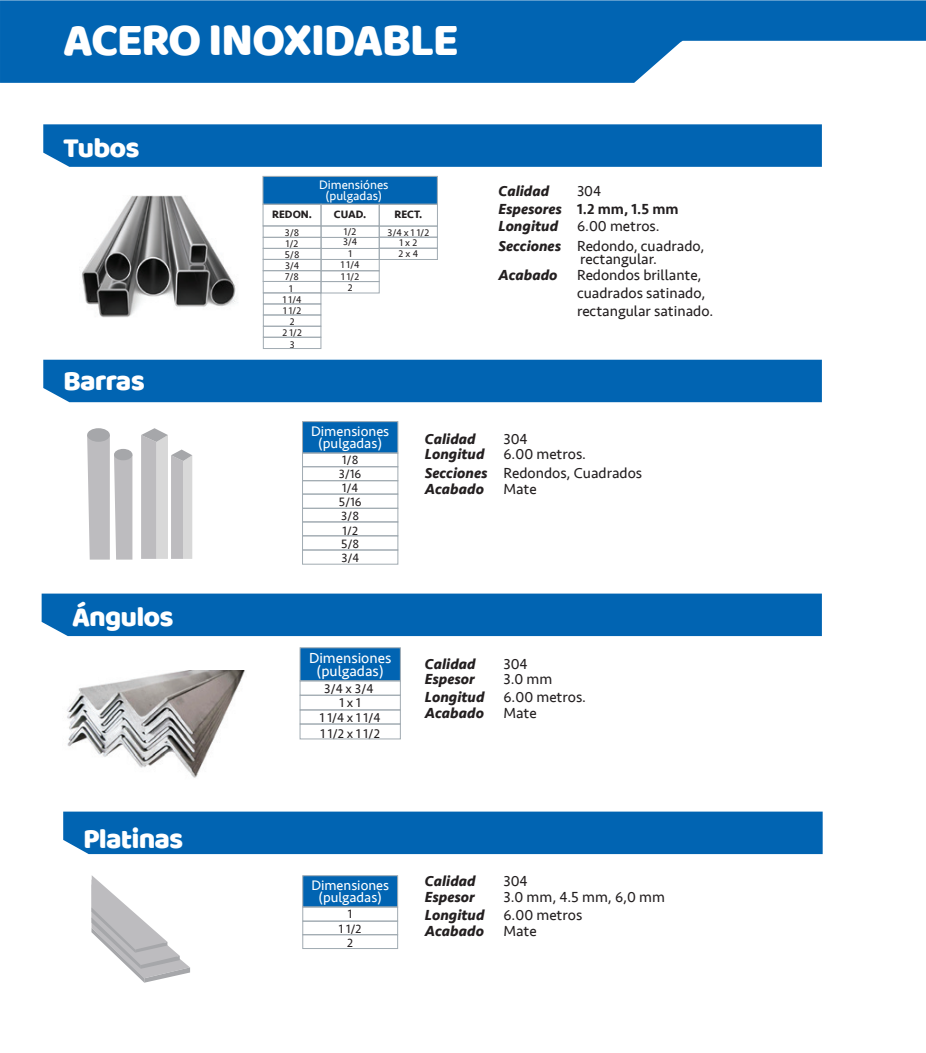
<style>
.page{position:relative;width:926px;height:1053px;background:#fff}
.page>*{position:absolute;margin:0;border:0;box-sizing:border-box;transform-origin:0 0}
.t1{font:47.5px "Baloo";letter-spacing:-.03em;color:#fff}
.t2{font:28.75px "Baloo";letter-spacing:-.03em;color:#fff}
.t3{font:15px/18px "Seravek";color:#231f20}
.t4{font:italic 700 15px/16.6px "Seravek";color:#231f20}
.t5{font:15px/13.1px "Seravek";color:#fff;text-align:center}
.t6{font:500 15px "Seravek";color:#231f20}
.t7{font:14.25px/12.5px "Seravek";color:#fff;text-align:center}
.t8{font:14.12px/12.4px "Seravek";color:#fff;text-align:center}
.t9{font:13.12px/14.9px "Seravek";color:#231f20;text-align:center}
.t10{font:12.62px/11px "Seravek";color:#fff;text-align:center}
.t11{font:12.5px/14px "Seravek";color:#231f20}
.t12{font:12.38px/14.2px "Seravek";color:#231f20;text-align:center}
.t13{font:700 11px "Seravek";color:#231f20}
.t14{font:10px/11.2px "Seravek";color:#231f20;text-align:center}
.s1{font-weight:700;font-style:italic}
</style>
<div class="page">
<svg style="left:0;top:0;width:926px;height:83px;background:#277bbd"></svg>
<div style="left:43px;top:124px;width:779px;height:43px;background:#0164b2"></div>
<div style="left:43px;top:360px;width:779px;height:42px;background:#0164b2"></div>
<div style="left:42px;top:593px;width:780px;height:43px;background:#0164b2"></div>
<div style="left:63px;top:811px;width:760px;height:43px;background:#0164b2"></div>
<div style="left:302px;top:875px;width:96px;height:32px;background:#0164b2;border:1px solid #a1abb2"></div>
<div style="left:302px;top:906px;width:96px;height:15px;border:1px solid #a1abb2"></div>
<div style="left:302px;top:920px;width:96px;height:15px;border:1px solid #a1abb2"></div>
<div style="left:302px;top:934px;width:96px;height:14px;border:1px solid #a1abb2"></div>
<div style="left:263px;top:225px;width:59px;height:13px;border:1px solid #a1abb2"></div>
<div style="left:263px;top:237px;width:59px;height:12px;border:1px solid #a1abb2"></div>
<div style="left:263px;top:248px;width:59px;height:12px;border:1px solid #a1abb2"></div>
<div style="left:263px;top:259px;width:59px;height:12px;border:1px solid #a1abb2"></div>
<div style="left:263px;top:270px;width:59px;height:12px;border:1px solid #a1abb2"></div>
<div style="left:263px;top:281px;width:58px;height:12px;border:1px solid #a1abb2"></div>
<div style="left:263px;top:292px;width:58px;height:12px;border:1px solid #a1abb2"></div>
<div style="left:263px;top:303px;width:58px;height:12px;border:1px solid #a1abb2"></div>
<div style="left:263px;top:314px;width:58px;height:13px;border:1px solid #a1abb2"></div>
<div style="left:263px;top:326px;width:58px;height:12px;border:1px solid #a1abb2"></div>
<div style="left:263px;top:337px;width:58px;height:12px;border:1px solid #a1abb2"></div>
<div style="left:320px;top:225px;width:60px;height:13px;border:1px solid #a1abb2"></div>
<div style="left:320px;top:237px;width:60px;height:12px;border:1px solid #a1abb2"></div>
<div style="left:320px;top:248px;width:60px;height:12px;border:1px solid #a1abb2"></div>
<div style="left:320px;top:259px;width:60px;height:12px;border:1px solid #a1abb2"></div>
<div style="left:320px;top:270px;width:60px;height:12px;border:1px solid #a1abb2"></div>
<div style="left:320px;top:281px;width:60px;height:12px;border:1px solid #a1abb2"></div>
<div style="left:379px;top:225px;width:59px;height:13px;border:1px solid #a1abb2"></div>
<div style="left:379px;top:237px;width:59px;height:12px;border:1px solid #a1abb2"></div>
<div style="left:379px;top:248px;width:59px;height:12px;border:1px solid #a1abb2"></div>
<div style="left:262px;top:176px;width:176px;height:29px;background:#0164b2;border:1px solid #a1abb2"></div>
<div style="left:263px;top:204px;width:58px;height:22px;border:1px solid #a1abb2"></div>
<div style="left:320px;top:204px;width:60px;height:22px;border:1px solid #a1abb2"></div>
<div style="left:379px;top:204px;width:59px;height:22px;border:1px solid #a1abb2"></div>
<div style="left:302px;top:421px;width:96px;height:32px;background:#0164b2;border:1px solid #a1abb2"></div>
<div style="left:302px;top:452px;width:96px;height:15px;border:1px solid #a1abb2"></div>
<div style="left:302px;top:466px;width:96px;height:15px;border:1px solid #a1abb2"></div>
<div style="left:302px;top:480px;width:96px;height:14px;border:1px solid #a1abb2"></div>
<div style="left:302px;top:493px;width:96px;height:15px;border:1px solid #a1abb2"></div>
<div style="left:302px;top:508px;width:96px;height:14px;border:1px solid #a1abb2"></div>
<div style="left:302px;top:521px;width:96px;height:15px;border:1px solid #a1abb2"></div>
<div style="left:302px;top:535px;width:96px;height:15px;border:1px solid #a1abb2"></div>
<div style="left:302px;top:549px;width:96px;height:15px;border:1px solid #a1abb2"></div>
<div style="left:300px;top:647px;width:101px;height:34px;background:#0164b2;border:1px solid #a1abb2"></div>
<div style="left:300px;top:680px;width:101px;height:15px;border:1px solid #a1abb2"></div>
<div style="left:300px;top:694px;width:101px;height:16px;border:1px solid #a1abb2"></div>
<div style="left:300px;top:709px;width:101px;height:15px;border:1px solid #a1abb2"></div>
<div style="left:300px;top:723px;width:101px;height:16px;border:1px solid #a1abb2"></div>
<img style="left:81px;top:195px;width:155px;height:123px">
<img style="left:67px;top:670px;width:178px;height:108px">
<svg style="left:141px;top:428px;width:51px;height:131px;background:#cfcfd0"></svg>
<svg style="left:87px;top:437px;width:45px;height:122px"></svg>
<div style="left:87px;top:428px;width:23px;height:14px;background:#a6a7aa;border-radius:50%"></div>
<svg style="left:91px;top:875px;width:99px;height:107px"></svg>
<h1 class="t1" style="left:63px;top:11px;width:397px">ACERO INOXIDABLE</h1>
<h2 class="t2" style="left:63px;top:130px;width:78px">Tubos</h2>
<h2 class="t2" style="left:63px;top:363px;width:83px">Barras</h2>
<h2 class="t2" style="left:72px;top:599px;width:103px">Ángulos</h2>
<h2 class="t2" style="left:83px;top:821px;width:102px">Platinas</h2>
<p class="t10" style="left:319px;top:179px;width:71px">Dimensiónes (pulgadas)</p>
<p class="t13" style="left:272px;top:205px;width:41px">REDON.</p>
<p class="t13" style="left:334px;top:205px;width:34px">CUAD.</p>
<p class="t13" style="left:394px;top:205px;width:30px">RECT.</p>
<p class="t14" style="left:283px;top:226px;width:20px">3/8<br>1/2<br>5/8<br>3/4<br>7/8<br>1<br>1 1/4<br>1 1/2<br>2</p>
<p class="t14" style="left:341px;top:225px;width:20px">1/2<br>3/4<br>1<br>1 1/4<br>1 1/2<br>2</p>
<p class="t14" style="left:282px;top:327px;width:21px">2 1/2<br>3</p>
<p class="t14" style="left:387px;top:227px;width:43px;line-height:10.8px">3/4 x 1 1/2<br>1 x 2<br>2 x 4</p>
<p class="t4" style="left:498px;top:183px;width:52px">Calidad</p>
<p class="t3" style="left:577px;top:182px;width:26px">304</p>
<p class="t4" style="left:498px;top:201px;width:65px">Espesores<br>Longitud</p>
<p class="t6" style="left:577px;top:200px;width:103px">1.2 mm, 1.5 mm</p>
<p class="t3" style="left:580px;top:239px;width:126px;line-height:13.8px;text-indent:-82px"><span class="s1">Secciones</span> Redondo, cuadrado, rectangular.</p>
<p class="t4" style="left:498px;top:266px;width:61px">Acabado</p>
<p class="t3" style="left:577px;top:266px;width:138px">Redondos brillante, cuadrados satinado, rectangular satinado.</p>
<p class="t3" style="left:577px;top:217px;width:84px">6.00 metros.</p>
<p class="t7" style="left:311px;top:424px;width:80px">Dimensiones (pulgadas)</p>
<p class="t4" style="left:425px;top:429px;width:52px">Calidad</p>
<p class="t3" style="left:503px;top:429px;width:26px">304</p>
<p class="t4" style="left:425px;top:445px;width:61px">Longitud</p>
<p class="t3" style="left:425px;top:445px;width:219px;line-height:18.6px;text-indent:78px">6.00 metros.<br><span class="s1">Secciones</span> Redondos, Cuadrados</p>
<p class="t4" style="left:425px;top:480px;width:61px">Acabado</p>
<p class="t3" style="left:503px;top:480px;width:35px">Mate</p>
<p class="t11" style="left:339px;top:453px;width:24px">1/8<br>3/16</p>
<p class="t11" style="left:341px;top:509px;width:20px;text-align:justify">3/8<br>1/2<br>5/8<br>3/4</p>
<p class="t11" style="left:339px;top:480px;width:24px">1/4<br>5/16</p>
<p class="t5" style="left:309px;top:651px;width:84px">Dimensiones (pulgadas)</p>
<p class="t9" style="left:320px;top:680px;width:62px">3/4 x 3/4<br>1 x 1<br>1 1/4 x 1 1/4<br>1 1/2 x 1 1/2</p>
<p class="t4" style="left:425px;top:654px;width:52px">Calidad</p>
<p class="t3" style="left:503px;top:654px;width:26px">304</p>
<p class="t4" style="left:425px;top:670px;width:51px">Espesor</p>
<p class="t3" style="left:503px;top:670px;width:51px">3.0 mm</p>
<p class="t4" style="left:425px;top:687px;width:61px">Longitud</p>
<p class="t3" style="left:503px;top:687px;width:84px">6.00 metros.</p>
<p class="t4" style="left:425px;top:704px;width:61px">Acabado</p>
<p class="t3" style="left:503px;top:704px;width:35px">Mate</p>
<p class="t8" style="left:311px;top:878px;width:79px">Dimensiones (pulgadas)</p>
<p class="t12" style="left:339px;top:907px;width:24px">1<br>1 1/2<br>2</p>
<p class="t4" style="left:425px;top:871px;width:52px">Calidad</p>
<p class="t3" style="left:503px;top:871px;width:26px">304</p>
<p class="t4" style="left:425px;top:888px;width:51px">Espesor</p>
<p class="t3" style="left:503px;top:888px;width:163px">3.0 mm, 4.5 mm, 6,0 mm</p>
<p class="t4" style="left:425px;top:906px;width:61px">Longitud</p>
<p class="t3" style="left:503px;top:905px;width:80px">6.00 metros</p>
<p class="t4" style="left:425px;top:921px;width:61px">Acabado</p>
<p class="t3" style="left:503px;top:921px;width:35px">Mate</p>
</div>
